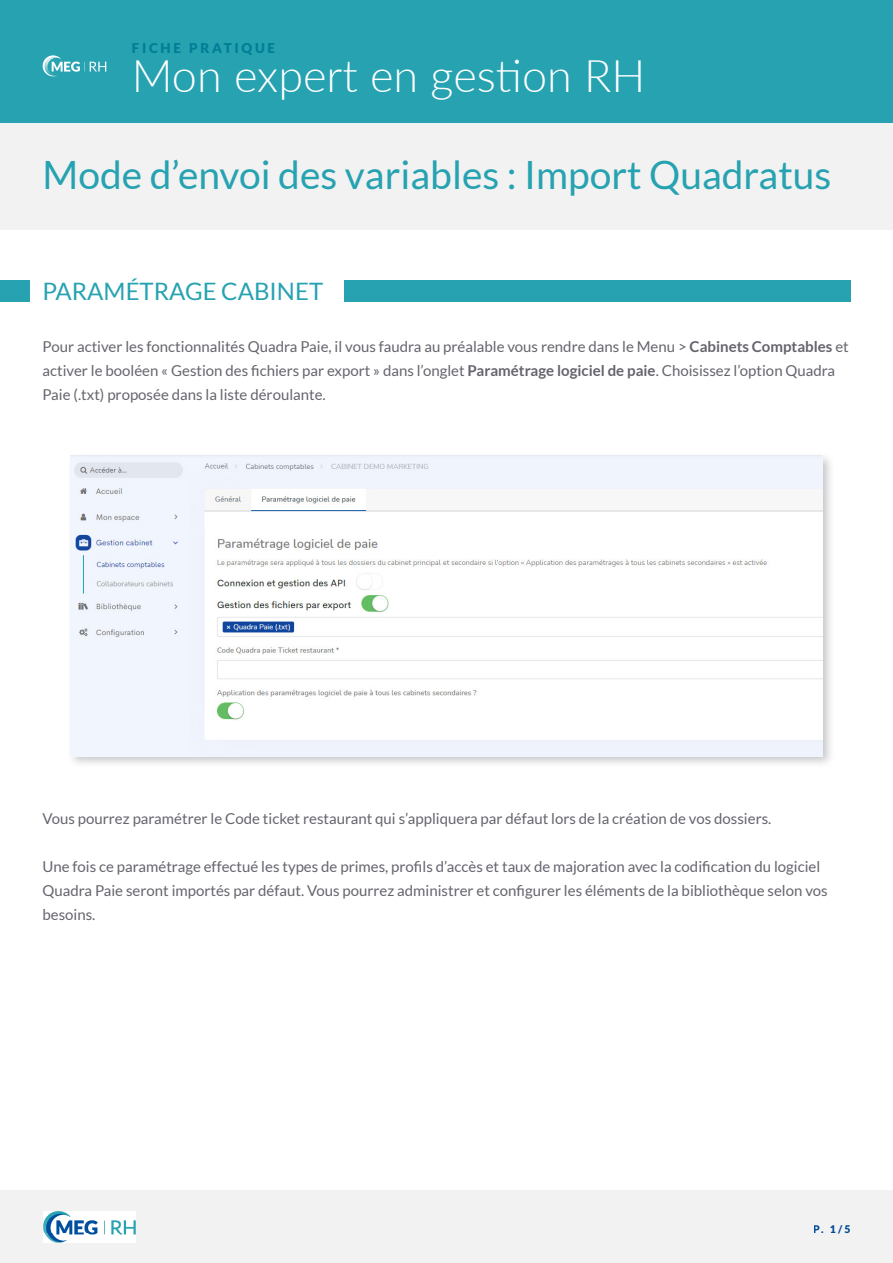
<style>
.page{position:relative;width:893px;height:1263px;background:#fff}
.page>*{position:absolute;margin:0;border:0;box-sizing:border-box;transform-origin:0 0}
.t1{font:300 45px "Lato";color:#fff}
.t2{font:39px "Lato";color:#26a2b1}
.t3{font:24px "Lato";color:#26a2b1}
.t4{font:15px/24px "Lato";color:#64646e}
.t5{font:900 13.5px "Lato";letter-spacing:.2em;color:#007f96}
.t6{font:900 10.5px "Lato";color:#004fa1}
.s1{font-weight:700}
</style>
<div class="page">
<div style="left:0;top:0;width:893px;height:123px;background:#26a2b1"></div>
<div style="left:0;top:123px;width:893px;height:107px;background:#f2f2f2"></div>
<div style="left:0;top:1191px;width:893px;height:72px;background:#f2f2f2"></div>
<svg style="left:43px;top:55px;width:63px;height:22px"></svg>
<div style="left:0;top:281px;width:30px;height:21px;background:#26a2b1"></div>
<div style="left:344px;top:281px;width:506px;height:21px;background:#26a2b1"></div>
<div style="left:67px;top:452px;width:768px;height:317px;background:#919198;opacity:.5"></div>
<img style="left:71px;top:456px;width:751px;height:300px">
<img style="left:43px;top:1211px;width:92px;height:31px">
<p class="t5" style="left:132px;top:41px;width:145px">FICHE PRATIQUE</p>
<h1 class="t1" style="left:132px;top:44px;width:515px">Mon expert en gestion RH</h1>
<p class="t2" style="left:43px;top:153px;width:790px">Mode d’envoi des variables : Import Quadratus</p>
<p class="t3" style="left:43px;top:278px;width:282px">PARAMÉTRAGE CABINET</p>
<p class="t4" style="left:43px;top:335px;width:808px">Pour activer les fonctionnalités Quadra Paie, il vous faudra au préalable vous rendre dans le Menu &gt; <span class="s1">Cabinets Comptables</span> et activer le booléen « Gestion des fichiers par export » dans l’onglet <span class="s1">Paramétrage logiciel de paie</span>. Choisissez l’option Quadra<br>Paie (.txt) proposée dans la liste déroulante.</p>
<p class="t4" style="left:43px;top:807px;width:730px">Vous pourrez paramétrer le Code ticket restaurant qui s’appliquera par défaut lors de la création de vos dossiers.</p>
<p class="t4" style="left:43px;top:855px;width:787px">Une fois ce paramétrage effectué les types de primes, profils d’accès et taux de majoration avec la codification du logiciel<br>Quadra Paie seront importés par défaut. Vous pourrez administrer et configurer les éléments de la bibliothèque selon vos besoins.</p>
<p class="t6" style="left:814px;top:1223px;width:38px">P. 1/5</p>
</div>
